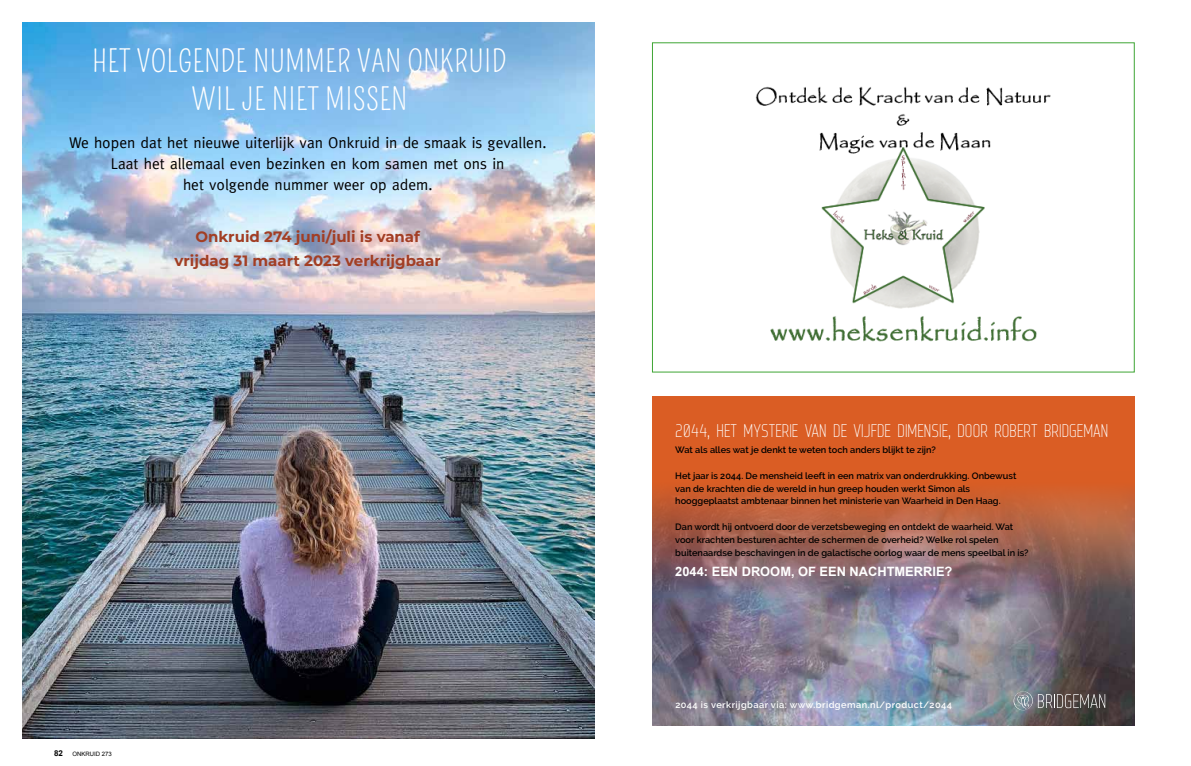
<style>
.page{position:relative;width:1191px;height:766px;background:#fff}
.page>*{position:absolute;margin:0;border:0;box-sizing:border-box;transform-origin:0 0}
.t1{font:30px/38px "Pompiere";letter-spacing:.02em;color:#fff;text-align:center}
.t2{font:18.4px "Web Serveroff";color:#fff}
.t3{font:15.5px/21px "Meta";color:#000;text-align:center}
.t4{font:700 15px/24px "Montserrat";color:#a23e24;text-align:center}
.t5{font:700 12.9px "Arial";color:#fff}
.t6{font:600 9.2px/12.9px "Raleway";color:#000}
.t7{font:600 9.2px "Raleway";letter-spacing:.05em;color:#fff}
.t8{font:6px "Arial";color:#000}
.s1{font-weight:700;font-size:8px}
</style>
<div class="page">
<img style="left:23px;top:23px;width:571px;height:715px">
<img style="left:652px;top:606px;width:482px;height:119px">
<div style="left:652px;top:396px;width:482px;height:77px;background:#da5d24"></div>
<svg style="left:652px;top:473px;width:482px;height:133px;background:#a46655"></svg>
<svg style="left:1038px;top:693px;width:67px;height:15px"></svg>
<svg style="left:1013px;top:690px;width:19px;height:20px"></svg>
<img style="left:755px;top:86px;width:296px;height:256px">
<h1 class="t1" style="left:93px;top:43px;width:415px">HET VOLGENDE NUMMER VAN ONKRUID<br>WIL JE NIET MISSEN</h1>
<h3 class="t3" style="left:69px;top:132px;width:479px">We hopen dat het nieuwe uiterlijk van Onkruid in de smaak is gevallen.<br>Laat het allemaal even bezinken en kom samen met ons in<br>het volgende nummer weer op adem.</h3>
<h3 class="t4" style="left:175px;top:224px;width:268px">Onkruid 274 juni/juli is vanaf vrijdag 31 maart 2023 verkrijgbaar</h3>
<p class="t8" style="left:54px;top:750px;width:59px"><span class="s1">82</span> ONKRUID 273</p>
<h2 class="t2" style="left:675px;top:418px;width:434px">2044, HET MYSTERIE VAN DE VIJFDE DIMENSIE, DOOR ROBERT BRIDGEMAN</h2>
<p class="t6" style="left:675px;top:443px;width:262px">Wat als alles wat je denkt te weten toch anders blijkt te zijn?</p>
<p class="t6" style="left:675px;top:469px;width:343px">Het jaar is 2044. De mensheid leeft in een matrix van onderdrukking. Onbewust van de krachten die de wereld in hun greep houden werkt Simon als hooggeplaatst ambtenaar binnen het ministerie van Waarheid in Den Haag.</p>
<p class="t6" style="left:675px;top:520px;width:355px">Dan wordt hij ontvoerd door de verzetsbeweging en ontdekt de waarheid. Wat voor krachten besturen achter de schermen de overheid? Welke rol spelen buitenaardse beschavingen in de galactische oorlog waar de mens speelbal in is?</p>
<h3 class="t5" style="left:675px;top:563px;width:279px">2044: EEN DROOM, OF EEN NACHTMERRIE?</h3>
<p class="t7" style="left:675px;top:699px;width:278px">2044 is verkrijgbaar via: www.bridgeman.nl/product/2044</p>
</div>
